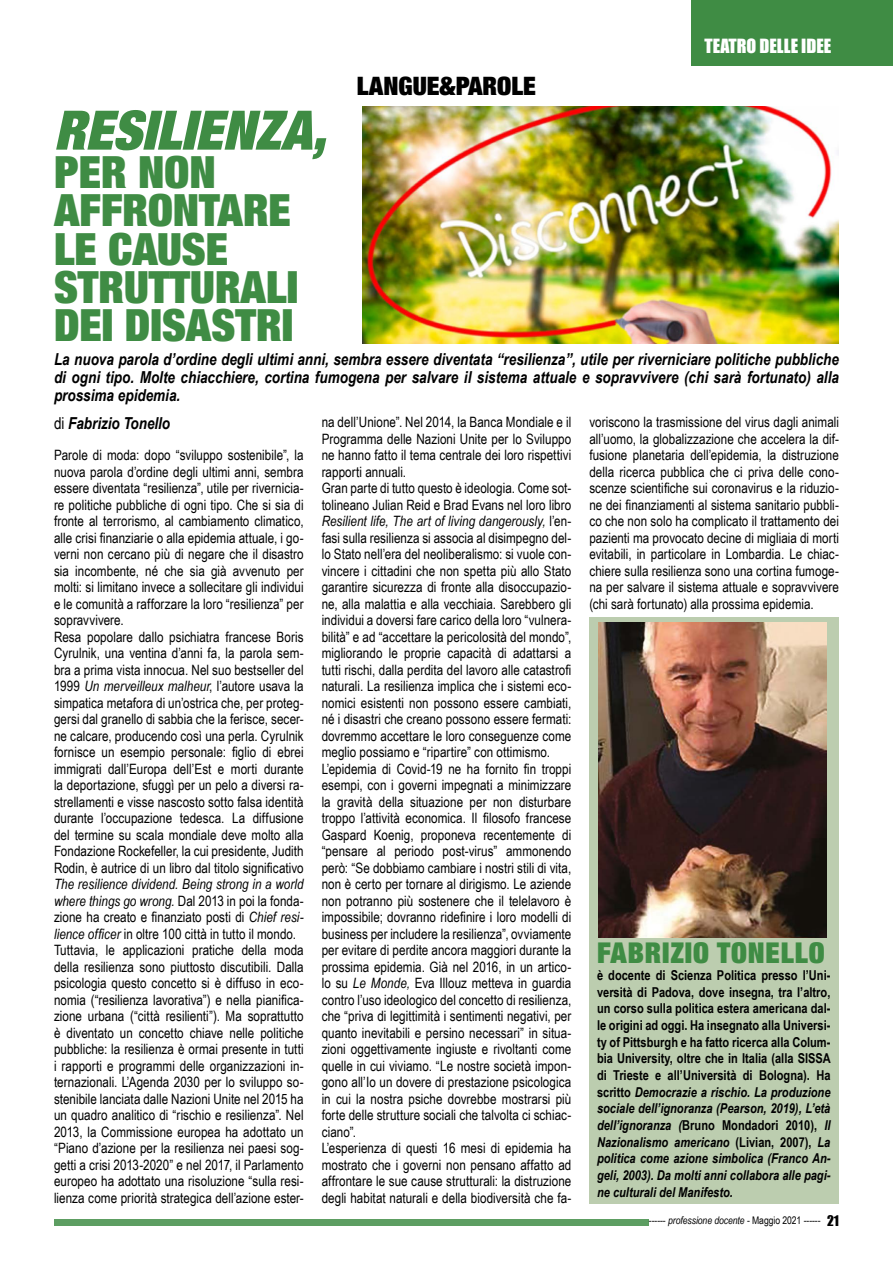
<style>
.page{position:relative;width:893px;height:1263px;background:#fff}
.page>*{position:absolute;margin:0;border:0;box-sizing:border-box;transform-origin:0 0}
.t1{font:italic 900 expanded 54.45px "Helvetica Neue";color:#3f8c44}
.t2{font:900 expanded 44.55px/38.4px "Helvetica Neue";color:#3f8c44}
.t3{font:900 expanded 28.8px "Helvetica Neue";letter-spacing:.03em;color:#3f8c44}
.t4{font:900 expanded 25.5px "Helvetica Neue";color:#000}
.t5{font:18px "Impact";color:#fff}
.t6{font:italic 700 16.5px/18px "Arial Narrow";color:#000;text-align:justify}
.t7{font:14.25px/16.5px "Arial Narrow";letter-spacing:.005em;color:#000}
.t8{font:700 13.65px/16.6px "Arial Narrow";color:#000;text-align:justify}
.t9{font:10.5px "Arial Narrow";letter-spacing:-.005em;color:#000}
.s1{font-weight:400;font-style:normal}
.s2{font-style:italic}
.s3{font-family:"Impact";font-size:13.5px}
</style>
<div class="page">
<div style="left:54px;top:1219px;width:594px;height:6px;background:#5d9e62"></div>
<img style="left:362px;top:106px;width:476px;height:237px">
<div style="left:692px;top:0;width:201px;height:65px;background:#3f8c44"></div>
<div style="left:589px;top:617px;width:250px;height:586px;background:#bccdaf"></div>
<img style="left:598px;top:623px;width:229px;height:315px">
<h1 class="t1" style="left:54px;top:95px;width:274px">RESILIENZA,</h1>
<h2 class="t2" style="left:54px;top:152px;width:246px">PER NON<br>AFFRONTARE<br>LE CAUSE<br>STRUTTURALI<br>DEI DISASTRI</h2>
<h3 class="t4" style="left:357px;top:70px;width:181px">LANGUE&amp;PAROLE</h3>
<p class="t5" style="left:705px;top:32px;width:128px">TEATRO DELLE IDEE</p>
<p class="t6" style="left:54px;top:349px;width:786px">La nuova parola d’ordine degli ultimi anni, sembra essere diventata “resilienza”, utile per riverniciare politiche pubbliche di ogni tipo. Molte chiacchiere, cortina fumogena per salvare il sistema attuale e sopravvivere (chi sarà fortunato) alla prossima epidemia.</p>
<p class="t6" style="left:54px;top:413px;width:118px"><span class="s1">di</span> Fabrizio Tonello</p>
<p class="t7" style="left:54px;top:446px;width:251px">Parole di moda: dopo “sviluppo sostenibile”, la nuova parola d’ordine degli ultimi anni, sembra essere diventata “resilienza”, utile per rivernicia&shy;re politiche pubbliche di ogni tipo. Che si sia di fronte al terrorismo, al cambiamento climatico, alle crisi finanziarie o alla epidemia attuale, i go&shy;verni non cercano più di negare che il disastro sia incombente, né che sia già avvenuto per molti: si limitano invece a sollecitare gli individui e le comunità a rafforzare la loro “resilienza” per sopravvivere.<br>Resa popolare dallo psichiatra francese Boris Cyrulnik, una ventina d’anni fa, la parola sem&shy;bra a prima vista innocua. Nel suo bestseller del 1999 <span class="s2">Un merveilleux malheur</span>, l’autore usava la simpatica metafora di un’ostrica che, per proteg&shy;gersi dal granello di sabbia che la ferisce, secer&shy;ne calcare, producendo così una perla. Cyrulnik fornisce un esempio personale: figlio di ebrei immigrati dall’Europa dell’Est e morti durante la deportazione, sfuggì per un pelo a diversi ra&shy;strellamenti e visse nascosto sotto falsa identità durante l’occupazione tedesca. La diffusione del termine su scala mondiale deve molto alla Fondazione Rockefeller, la cui presidente, Judith Rodin, è autrice di un libro dal titolo significativo</p>
<p class="t7" style="left:54px;top:875px;width:251px"><span class="s2">The resilience dividend. Being strong in a world where things go wrong.</span> Dal 2013 in poi la fonda&shy;zione ha creato e finanziato posti di <span class="s2">Chief resi&shy;lience officer</span> in oltre 100 città in tutto il mondo.<br>Tuttavia, le applicazioni pratiche della moda della resilienza sono piuttosto discutibili. Dalla psicologia questo concetto si è diffuso in eco&shy;nomia (“resilienza lavorativa”) e nella pianifica&shy;zione urbana (“città resilienti”). Ma soprattutto è diventato un concetto chiave nelle politiche pubbliche: la resilienza è ormai presente in tutti i rapporti e programmi delle organizzazioni in&shy;ternazionali. L’Agenda 2030 per lo sviluppo so&shy;stenibile lanciata dalle Nazioni Unite nel 2015 ha un quadro analitico di “rischio e resilienza”. Nel 2013, la Commissione europea ha adottato un “Piano d’azione per la resilienza nei paesi sog&shy;getti a crisi 2013-2020” e nel 2017, il Parlamento europeo ha adottato una risoluzione “sulla resi&shy;lienza come priorità strategica dell’azione ester-</p>
<p class="t7" style="left:322px;top:413px;width:251px">na dell’Unione”. Nel 2014, la Banca Mondiale e il Programma delle Nazioni Unite per lo Sviluppo ne hanno fatto il tema centrale dei loro rispettivi rapporti annuali.<br>Gran parte di tutto questo è ideologia. Come sot&shy;tolineano Julian Reid e Brad Evans nel loro libro <span class="s2">Resilient life, The art of living dangerously,</span> l’en&shy;fasi sulla resilienza si associa al disimpegno del&shy;lo Stato nell’era del neoliberalismo: si vuole con&shy;vincere i cittadini che non spetta più allo Stato garantire sicurezza di fronte alla disoccupazio&shy;ne, alla malattia e alla vecchiaia. Sarebbero gli individui a doversi fare carico della loro “vulnera&shy;bilità” e ad “accettare la pericolosità del mondo”, migliorando le proprie capacità di adattarsi a tutti rischi, dalla perdita del lavoro alle catastrofi naturali. La resilienza implica che i sistemi eco&shy;nomici esistenti non possono essere cambiati, né i disastri che creano possono essere fermati: dovremmo accettare le loro conseguenze come meglio possiamo e “ripartire” con ottimismo.<br>L’epidemia di Covid-19 ne ha fornito fin troppi esempi, con i governi impegnati a minimizzare la gravità della situazione per non disturbare troppo l’attività economica. Il filosofo francese Gaspard Koenig, proponeva recentemente di “pensare al periodo post-virus” ammonendo però: “Se dobbiamo cambiare i nostri stili di vita, non è certo per tornare al dirigismo. Le aziende non potranno più sostenere che il telelavoro è impossibile; dovranno ridefinire i loro modelli di business per includere la resilienza”, ovviamente per evitare di perdite ancora maggiori durante la prossima epidemia. Già nel 2016, in un artico&shy;lo su <span class="s2">Le Monde,</span> Eva Illouz metteva in guardia contro l’uso ideologico del concetto di resilienza, che “priva di legittimità i sentimenti negativi, per quanto inevitabili e persino necessari” in situa&shy;zioni oggettivamente ingiuste e rivoltanti come quelle in cui viviamo. “Le nostre società impon&shy;gono all’Io un dovere di prestazione psicologica in cui la nostra psiche dovrebbe mostrarsi più forte delle strutture sociali che talvolta ci schiac&shy;ciano”.<br>L’esperienza di questi 16 mesi di epidemia ha mostrato che i governi non pensano affatto ad affrontare le sue cause strutturali: la distruzione degli habitat naturali e della biodiversità che fa-</p>
<p class="t7" style="left:589px;top:413px;width:251px;text-align:justify">voriscono la trasmissione del virus dagli animali all’uomo, la globalizzazione che accelera la dif&shy;fusione planetaria dell’epidemia, la distruzione della ricerca pubblica che ci priva delle cono&shy;scenze scientifiche sui coronavirus e la riduzio&shy;ne dei finanziamenti al sistema sanitario pubbli&shy;co che non solo ha complicato il trattamento dei pazienti ma provocato decine di migliaia di morti evitabili, in particolare in Lombardia. Le chiac&shy;chiere sulla resilienza sono una cortina fumoge&shy;na per salvare il sistema attuale e sopravvivere (chi sarà fortunato) alla prossima epidemia.</p>
<h3 class="t3" style="left:597px;top:935px;width:229px">FABRIZIO TONELLO</h3>
<p class="t8" style="left:597px;top:966px;width:235px">è docente di Scienza Politica presso l’Uni&shy;versità di Padova, dove insegna, tra l’altro, un corso sulla politica estera americana dal&shy;le origini ad oggi. Ha insegnato alla Universi&shy;ty of Pittsburgh e ha fatto ricerca alla Colum&shy;bia University, oltre che in Italia (alla SISSA di Trieste e all’Università di Bologna). Ha scritto <span class="s2">Democrazie a rischio. La produzione sociale dell’ignoranza (Pearson, 2019), L’età dell’ignoranza (</span>Bruno Mondadori 2010), <span class="s2">Il Nazionalismo americano</span> (Livian, 2007), <span class="s2">La politica come azione simbolica (Franco An&shy;geli, 2003). Da molti anni collabora alle pagi&shy;ne culturali del Manifesto.</span></p>
<p class="t9" style="left:649px;top:1213px;width:192px">------ <span class="s2">professione docente</span> - Maggio 2021 ------ <span class="s3">21</span></p>
</div>
